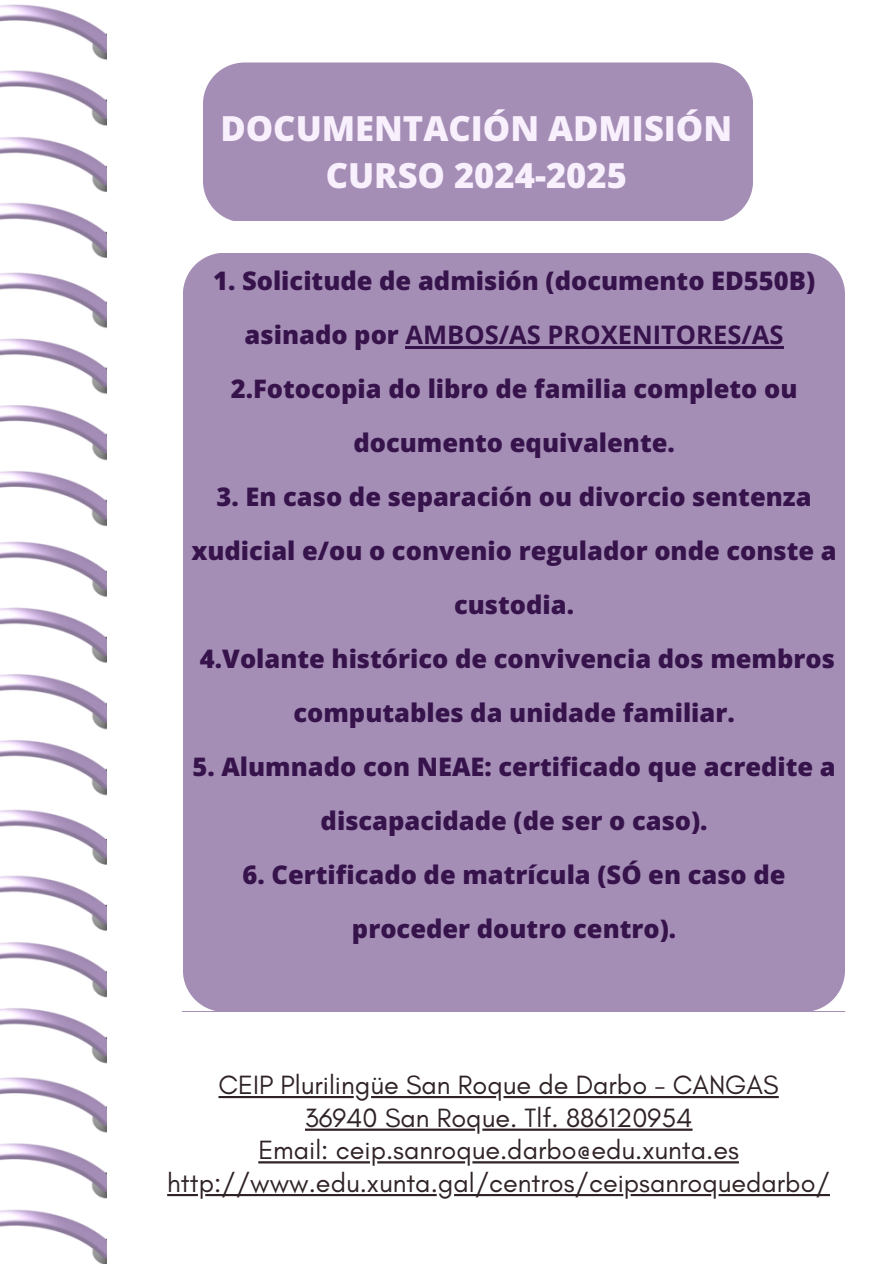
<style>
.page{position:relative;width:894px;height:1264px;background:#fff}
.page>*{position:absolute;margin:0;border:0;box-sizing:border-box;transform-origin:0 0}
.t1{font:800 34.5px/47.2px "Open Sans";color:#f9f0fd;text-align:center}
.t2{font:27px/32.7px "Glacial Indifference";color:#2f2325;text-align:center}
.t3{font:800 25.5px/54px "Open Sans";color:#36134b;text-align:center}
.s1{font-weight:700}
</style>
<div class="page">
<img style="left:0;top:5px;width:107px;height:1258px">
<svg style="left:167px;top:1194px;width:662px;height:2px"></svg>
<div style="left:183px;top:253px;width:661px;height:758px;background:#a58eb6"></div>
<div style="left:203px;top:62px;width:549px;height:159px;background:#a58eb6"></div>
<svg style="left:218px;top:1096px;width:560px;height:2px"></svg>
<svg style="left:258px;top:1161px;width:480px;height:2px"></svg>
<svg style="left:305px;top:1128px;width:387px;height:2px"></svg>
<hr style="left:405px;top:346px;width:378px;height:2px;background:#36134b">
<p class="t1" style="left:220px;top:104px;width:513px">DOCUMENTACIÓN ADMISIÓN<br>CURSO 2024-2025</p>
<h1 class="t3" style="left:213px;top:253px;width:603px">1. Solicitude de admisión (documento ED550B) asinado por <span class="s1">AMBOS/AS PROXENITORES/AS </span>2.Fotocopia do libro de familia completo ou documento equivalente.</h1>
<h1 class="t3" style="left:191px;top:469px;width:646px">3. En caso de separación ou divorcio sentenza xudicial e/ou o convenio regulador onde conste a custodia.<br>4.Volante histórico de convivencia dos membros computables da unidade familiar.</h1>
<h1 class="t3" style="left:192px;top:739px;width:644px">5. Alumnado con NEAE: certificado que acredite a discapacidade (de ser o caso).</h1>
<h1 class="t3" style="left:242px;top:847px;width:544px">6. Certificado de matrícula (SÓ en caso de proceder doutro centro).</h1>
<p class="t2" style="left:218px;top:1068px;width:561px">CEIP Plurilingüe San Roque de Darbo - CANGAS</p>
<h2 class="t2" style="left:304px;top:1100px;width:389px">36940 San Roque. Tlf. 886120954</h2>
<p class="t2" style="left:167px;top:1133px;width:664px">Email: ceip.sanroque.darbo@edu.xunta.es http://www.edu.xunta.gal/centros/ceipsanroquedarbo/</p>
</div>
